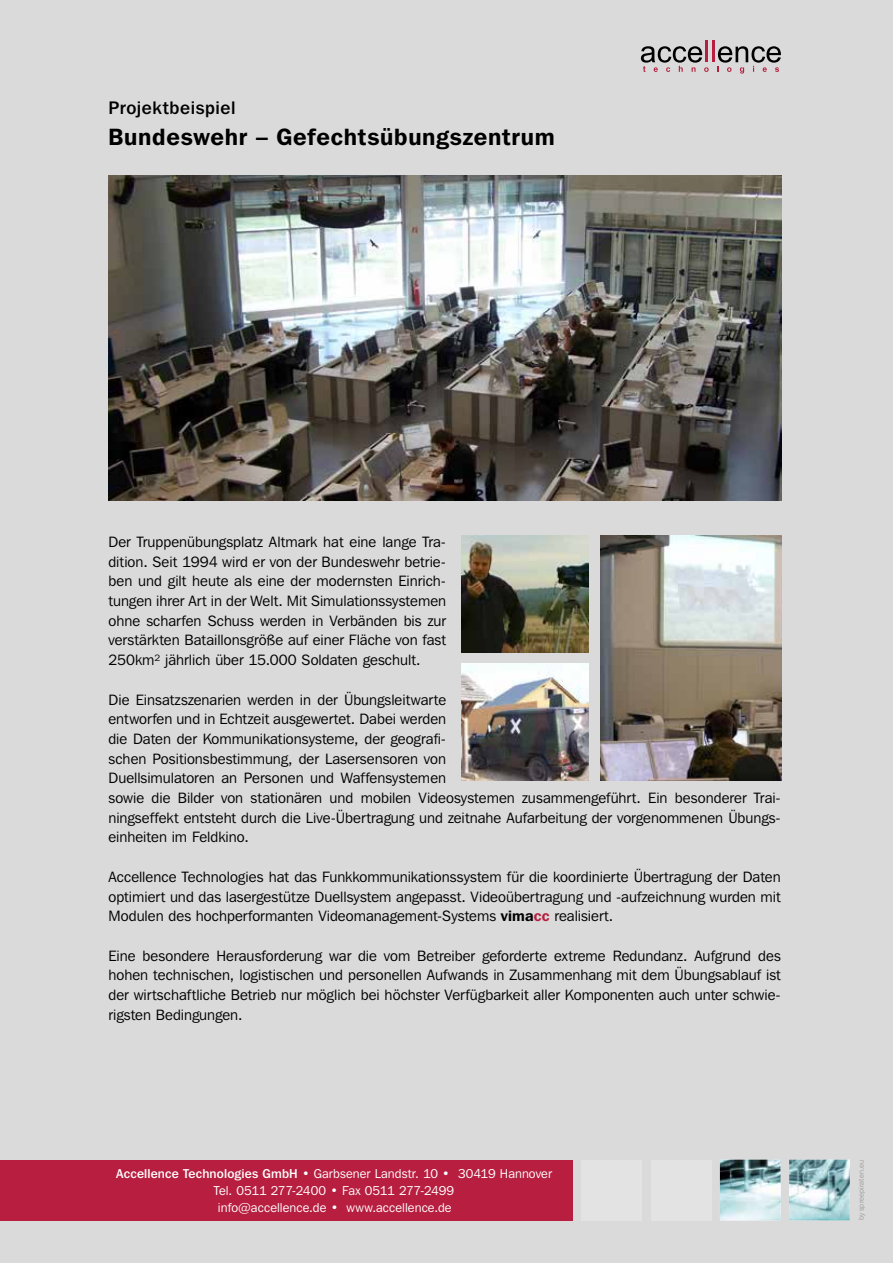
<style>
.page{position:relative;width:893px;height:1263px;background:#dadada}
.page>*{position:absolute;margin:0;border:0;box-sizing:border-box;transform-origin:0 0}
.t1{font:600 23.4px "Franklin Gothic IT Cby BT";letter-spacing:.03em;color:#000}
.t2{font:500 18.15px "Franklin Gothic IT Cby BT";letter-spacing:.03em;color:#000}
.t3{font:14.85px/19.6px "Franklin Gothic IT Cby BT";color:#000;text-align:justify}
.t4{font:12.75px/17.1px "Franklin Gothic IT Cby BT";letter-spacing:.005em;color:#fff;text-align:center}
.t5{font:7.5px "Franklin Gothic IT Cby BT";letter-spacing:.01em;color:#9d9d9c}
.s1{font-weight:600}
.s2{font-weight:600;color:#b71e3f}
.s3{font-weight:500}
</style>
<div class="page">
<div style="left:0;top:1160px;width:573px;height:60px;background:#b71e3f"></div>
<div style="left:582px;top:1160px;width:60px;height:60px;background:#e3e3e3"></div>
<img style="left:720px;top:1160px;width:130px;height:60px">
<div style="left:651px;top:1160px;width:60px;height:60px;background:#e3e3e3"></div>
<img style="left:461px;top:536px;width:128px;height:116px">
<img style="left:461px;top:664px;width:128px;height:116px">
<img style="left:600px;top:536px;width:181px;height:245px">
<img style="left:109px;top:175px;width:672px;height:325px">
<hr style="left:705px;top:41px;width:3px;height:21px;background:#b71e3f">
<hr style="left:712px;top:41px;width:3px;height:21px;background:#b71e3f">
<svg style="left:641px;top:46px;width:68px;height:26px"></svg>
<svg style="left:717px;top:46px;width:64px;height:28px"></svg>
<p class="t2" style="left:109px;top:96px;width:128px">Projektbeispiel</p>
<h1 class="t1" style="left:109px;top:123px;width:448px">Bundeswehr – Gefechtsübungszentrum</h1>
<p class="t3" style="left:109px;top:532px;width:339px">Der Truppenübungsplatz Altmark hat eine lange Tra&shy;dition. Seit 1994 wird er von der Bundeswehr betrie&shy;ben und gilt heute als eine der modernsten Einrich&shy;tungen ihrer Art in der Welt. Mit Simulationssystemen ohne scharfen Schuss werden in Verbänden bis zur verstärkten Bataillonsgröße auf einer Fläche von fast 250km² jährlich über 15.000 Soldaten geschult.</p>
<p class="t3" style="left:109px;top:689px;width:674px;text-align:left">Die Einsatzszenarien werden in der Übungsleitwarte<br>entworfen und in Echtzeit ausgewertet. Dabei werden<br>die Daten der Kommunikationsysteme, der geografi-<br>schen Positionsbestimmung, der Lasersensoren von<br>Duellsimulatoren an Personen und Waffensystemen<br>sowie die Bilder von stationären und mobilen Videosystemen zusammengeführt. Ein besonderer Trai&shy;ningseffekt entsteht durch die Live-Übertragung und zeitnahe Aufarbeitung der vorgenommenen Übungs&shy;einheiten im Feldkino.</p>
<p class="t3" style="left:109px;top:867px;width:674px">Accellence Technologies hat das Funkkommunikationssystem für die koordinierte Übertragung der Daten optimiert und das lasergestütze Duellsystem angepasst. Videoübertragung und -aufzeichnung wurden mit Modulen des hochperformanten Videomanagement-Systems <span class="s1">vima</span><span class="s2">cc</span> realisiert.</p>
<p class="t3" style="left:109px;top:945px;width:674px">Eine besondere Herausforderung war die vom Betreiber geforderte extreme Redundanz. Aufgrund des hohen technischen, logistischen und personellen Aufwands in Zusammenhang mit dem Übungsablauf ist der wirtschaftliche Betrieb nur möglich bei höchster Verfügbarkeit aller Komponenten auch unter schwie&shy;rigsten Bedingungen.</p>
<p class="t4" style="left:116px;top:1165px;width:437px"><span class="s3">Accellence Technologies GmbH</span> • Garbsener Landstr. 10 • 30419 Hannover<br>Tel. 0511 277-2400 • Fax 0511 277-2499<br>info@accellence.de • www.accellence.de</p>
<p class="t5" style="left:857px;top:1220px;width:62px;rotate:-90deg">by spreepiraten.eu</p>
</div>
